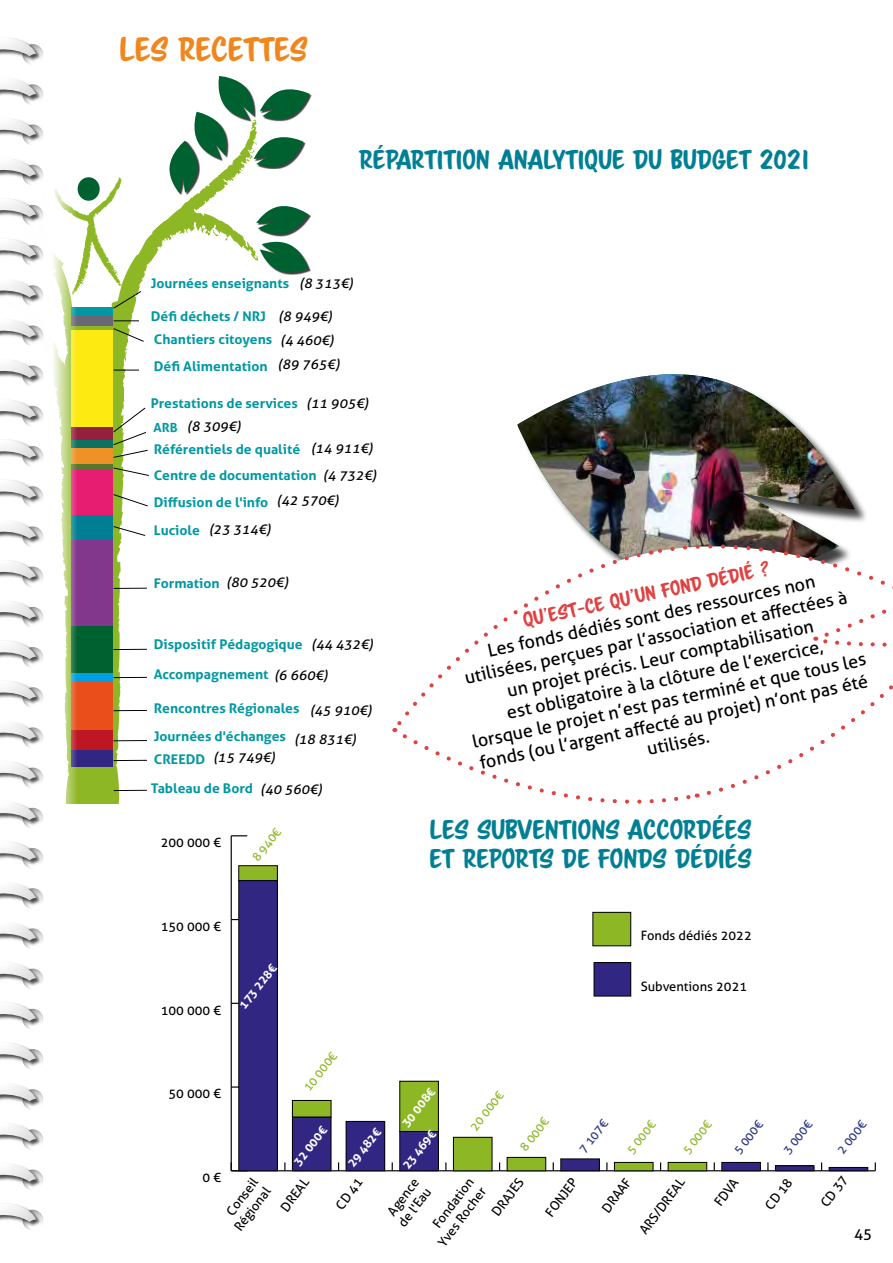
<style>
.page{position:relative;width:893px;height:1263px;background:#fff}
.page>*{position:absolute;margin:0;border:0;box-sizing:border-box;transform-origin:0 0}
.t1{font:30px "Scriptorama Markdown JF";color:#f1861d}
.t2{font:24px/28.8px "Scriptorama Markdown JF";color:#007f94}
.t3{font:18px/21.6px "Aller";color:#000;text-align:center}
.t4{font:18px "Scriptorama Markdown JF";color:#df4242}
.t5{font:15px "Aller";color:#000}
.t6{font:700 13.35px/28.7px "Aller";color:#0098a1;scale:1.05 1}
.t7{font:italic 13.35px/24px "Aller";color:#000;scale:1.05 1}
.t8{font:12.9px/15.5px "Aller";color:#000;text-align:right}
.t9{font:700 12.45px "Aller";color:#0098a1;scale:1.05 1}
.t10{font:12px "Aller";color:#8db724}
.t11{font:700 12px "Aller";color:#fff}
.t12{font:12px "Aller";color:#283583}
.s1{font-weight:400;font-style:italic;color:#000}
</style>
<div class="page">
<svg style="left:0;top:38px;width:43px;height:26px"></svg>
<svg style="left:0;top:883px;width:43px;height:25px"></svg>
<svg style="left:0;top:923px;width:43px;height:26px"></svg>
<svg style="left:0;top:963px;width:43px;height:26px"></svg>
<svg style="left:0;top:1002px;width:43px;height:27px"></svg>
<svg style="left:0;top:1043px;width:43px;height:26px"></svg>
<svg style="left:0;top:1084px;width:43px;height:25px"></svg>
<svg style="left:0;top:1124px;width:43px;height:26px"></svg>
<svg style="left:0;top:1164px;width:43px;height:26px"></svg>
<svg style="left:0;top:1203px;width:43px;height:27px"></svg>
<div style="left:261px;top:243px;width:50px;height:32px;background:#000;opacity:.75"></div>
<div style="left:257px;top:207px;width:54px;height:30px;background:#000;opacity:.75"></div>
<div style="left:261px;top:90px;width:51px;height:31px;background:#000;opacity:.75"></div>
<hr style="left:231px;top:1170px;width:644px;height:1px;background:#000">
<hr style="left:231px;top:836px;width:1px;height:335px;background:#000">
<svg style="left:231px;top:1086px;width:7px;height:2px"></svg>
<svg style="left:0;top:76px;width:310px;height:794px"></svg>
<div style="left:593px;top:912px;width:38px;height:34px;background:#8db724"></div>
<div style="left:593px;top:912px;width:38px;height:34px;border:1px solid #000"></div>
<div style="left:239px;top:866px;width:38px;height:15px;background:#8db724"></div>
<div style="left:238px;top:865px;width:40px;height:16px;border:1px solid #000"></div>
<div style="left:292px;top:1100px;width:39px;height:17px;background:#8db724"></div>
<div style="left:292px;top:1100px;width:39px;height:17px;border:1px solid #000"></div>
<div style="left:400px;top:1081px;width:38px;height:50px;background:#8db724"></div>
<div style="left:399px;top:1081px;width:40px;height:51px;border:1px solid #000"></div>
<div style="left:453px;top:1137px;width:39px;height:34px;background:#8db724"></div>
<div style="left:453px;top:1137px;width:39px;height:34px;border:1px solid #000"></div>
<div style="left:507px;top:1157px;width:39px;height:14px;background:#8db724"></div>
<div style="left:507px;top:1157px;width:39px;height:14px;border:1px solid #000"></div>
<div style="left:614px;top:1162px;width:39px;height:9px;background:#8db724"></div>
<div style="left:614px;top:1162px;width:39px;height:9px;border:1px solid #000"></div>
<div style="left:668px;top:1162px;width:39px;height:9px;background:#8db724"></div>
<div style="left:668px;top:1162px;width:39px;height:9px;border:1px solid #000"></div>
<div style="left:594px;top:962px;width:37px;height:34px;background:#312783"></div>
<div style="left:594px;top:962px;width:37px;height:34px;border:1px solid #000"></div>
<div style="left:239px;top:881px;width:38px;height:290px;background:#312783"></div>
<div style="left:238px;top:880px;width:40px;height:291px;border:1px solid #000"></div>
<div style="left:292px;top:1117px;width:39px;height:54px;background:#312783"></div>
<div style="left:292px;top:1117px;width:39px;height:54px;border:1px solid #000"></div>
<div style="left:346px;top:1121px;width:39px;height:50px;background:#312783"></div>
<div style="left:346px;top:1121px;width:39px;height:50px;border:1px solid #000"></div>
<div style="left:400px;top:1131px;width:38px;height:40px;background:#312783"></div>
<div style="left:399px;top:1131px;width:40px;height:40px;border:1px solid #000"></div>
<div style="left:561px;top:1159px;width:38px;height:12px;background:#312783"></div>
<div style="left:560px;top:1158px;width:40px;height:13px;border:1px solid #000"></div>
<div style="left:722px;top:1162px;width:38px;height:9px;background:#312783"></div>
<div style="left:721px;top:1162px;width:40px;height:9px;border:1px solid #000"></div>
<div style="left:775px;top:1166px;width:39px;height:5px;background:#312783"></div>
<div style="left:775px;top:1165px;width:39px;height:6px;border:1px solid #000"></div>
<div style="left:829px;top:1167px;width:39px;height:4px;border:1px solid #000"></div>
<div style="left:520px;top:376px;width:349px;height:221px;background:#000;opacity:.75"></div>
<img style="left:517px;top:374px;width:338px;height:157px">
<svg style="left:520px;top:531px;width:349px;height:3px"></svg>
<svg style="left:394px;top:534px;width:499px;height:270px"></svg>
<h1 class="t1" style="left:119px;top:30px;width:190px">LES RECETTES</h1>
<h2 class="t2" style="left:359px;top:145px;width:452px">RÉPARTITION ANALYTIQUE DU BUDGET 2021</h2>
<p class="t7" style="left:299px;top:271px;width:53px">(8 313€)</p>
<p class="t7" style="left:277px;top:304px;width:61px">(8 949€) (4 460€) (89 765€)</p>
<p class="t7" style="left:306px;top:391px;width:61px">(11 905€)</p>
<p class="t6" style="left:151px;top:268px;width:133px">Journées enseignants</p>
<p class="t6" style="left:151px;top:304px;width:117px;line-height:23.5px">Défi déchets / NRJ<br>Chantiers citoyens</p>
<p class="t6" style="left:154px;top:352px;width:110px">Défi Alimentation</p>
<p class="t6" style="left:151px;top:389px;width:142px">Prestations de services</p>
<p class="t9" style="left:154px;top:420px;width:25px">ARB</p>
<p class="t6" style="left:154px;top:437px;width:157px;line-height:25.2px">Référentiels de qualité<br>Centre de documentation</p>
<p class="t6" style="left:154px;top:488px;width:111px">Diffusion de l'info<br>Luciole</p>
<p class="t7" style="left:187px;top:414px;width:53px">(8 309€)</p>
<p class="t7" style="left:311px;top:435px;width:65px;line-height:27px;text-align:right">(14 911€) (4 732€)</p>
<p class="t7" style="left:277px;top:488px;width:61px">(42 570€)</p>
<p class="t7" style="left:209px;top:517px;width:61px">(23 314€)</p>
<p class="t6" style="left:154px;top:569px;width:64px">Formation</p>
<p class="t7" style="left:226px;top:571px;width:61px">(80 520€)</p>
<p class="t7" style="left:311px;top:632px;width:61px">(44 432€)</p>
<p class="t6" style="left:154px;top:630px;width:143px">Dispositif Pédagogique</p>
<p class="t6" style="left:154px;top:660px;width:168px">Accompagnement <span class="s1">(6 660€)</span></p>
<p class="t6" style="left:154px;top:694px;width:140px;line-height:28px">Rencontres Régionales<br>Journées d'échanges</p>
<p class="t6" style="left:151px;top:745px;width:99px">CREEDD<br>Tableau de Bord</p>
<p class="t7" style="left:294px;top:696px;width:76px;line-height:28.3px;text-indent:16px">(45 910€) (18 831€)</p>
<p class="t7" style="left:213px;top:745px;width:61px">(15 749€)</p>
<p class="t7" style="left:260px;top:778px;width:61px">(40 560€)</p>
<p class="t8" style="left:161px;top:835px;width:62px">200 000 €</p>
<p class="t10" style="left:249px;top:855px;width:40px;rotate:-52deg">8 940€</p>
<p class="t8" style="left:161px;top:918px;width:62px">150 000 €</p>
<p class="t8" style="left:161px;top:1002px;width:62px">100 000 €</p>
<p class="t11" style="left:236px;top:1003px;width:54px;rotate:-52deg">173 228€</p>
<h3 class="t4" style="left:521px;top:609px;width:253px;rotate:-12deg">QU’EST-CE QU’UN FOND DÉDIÉ ?</h3>
<p class="t3" style="left:452px;top:647px;width:404px;rotate:-12deg">Les fonds dédiés sont des ressources non utilisées, perçues par l’association et aff ectées à un projet précis. Leur comptabilisation<br>est obligatoire à la clôture de l’exercice,<br>lorsque le projet n’est pas terminé et que tous les fonds (ou l’argent aff ecté au projet) n’ont pas été utilisés.</p>
<h2 class="t2" style="left:429px;top:815px;width:324px">LES SUBVENTIONS ACCORDÉES<br>ET REPORTS DE FONDS DÉDIÉS</h2>
<p class="t8" style="left:641px;top:928px;width:112px">Fonds dédiés 2022</p>
<p class="t8" style="left:641px;top:978px;width:108px">Subventions 2021</p>
<p class="t8" style="left:168px;top:1086px;width:54px">50 000 €</p>
<p class="t10" style="left:300px;top:1085px;width:47px;rotate:-52deg">10 000€</p>
<p class="t11" style="left:398px;top:1121px;width:47px;rotate:-52deg">30 008€</p>
<p class="t11" style="left:290px;top:1159px;width:47px;rotate:-52deg">32 000€</p>
<p class="t11" style="left:344px;top:1161px;width:47px;rotate:-52deg">29 482€</p>
<p class="t11" style="left:399px;top:1163px;width:47px;rotate:-52deg">23 469€</p>
<p class="t10" style="left:467px;top:1124px;width:47px;rotate:-52deg">20 000€</p>
<p class="t10" style="left:517px;top:1145px;width:40px;rotate:-52deg">8 000€</p>
<p class="t12" style="left:576px;top:1147px;width:40px;rotate:-52deg">7 107€</p>
<p class="t10" style="left:624px;top:1148px;width:40px;rotate:-52deg">5 000€</p>
<p class="t10" style="left:680px;top:1148px;width:40px;rotate:-52deg">5 000€</p>
<p class="t12" style="left:731px;top:1148px;width:40px;rotate:-52deg">5 000€</p>
<p class="t12" style="left:780px;top:1148px;width:40px;rotate:-52deg">3 000€</p>
<p class="t12" style="left:834px;top:1148px;width:40px;rotate:-52deg">2 000€</p>
<p class="t8" style="left:203px;top:1170px;width:20px">0 €</p>
<p class="t8" style="left:218px;top:1215px;width:52px;text-align:center;rotate:-53deg">Conseil<br>Régional</p>
<p class="t8" style="left:277px;top:1205px;width:40px;rotate:-53deg">DREAL</p>
<p class="t8" style="left:332px;top:1203px;width:37px;rotate:-53deg">CD 41</p>
<p class="t8" style="left:488px;top:1210px;width:45px;rotate:-53deg">DRAJES</p>
<p class="t8" style="left:542px;top:1210px;width:46px;rotate:-53deg">FONJEP</p>
<p class="t8" style="left:382px;top:1211px;width:47px;text-align:left;rotate:-53deg">Agence de l'Eau</p>
<p class="t8" style="left:422px;top:1231px;width:72px;rotate:-53deg">Fondation<br>Yves Rocher</p>
<p class="t8" style="left:636px;top:1228px;width:68px;rotate:-53deg">ARS/DREAL</p>
<p class="t8" style="left:599px;top:1206px;width:41px;rotate:-53deg">DRAAF</p>
<p class="t8" style="left:711px;top:1199px;width:32px;rotate:-53deg">FDVA</p>
<p class="t8" style="left:762px;top:1203px;width:37px;rotate:-53deg">CD 18</p>
<p class="t8" style="left:817px;top:1201px;width:37px;rotate:-53deg">CD 37</p>
<p class="t5" style="left:854px;top:1224px;width:19px">45</p>
</div>
